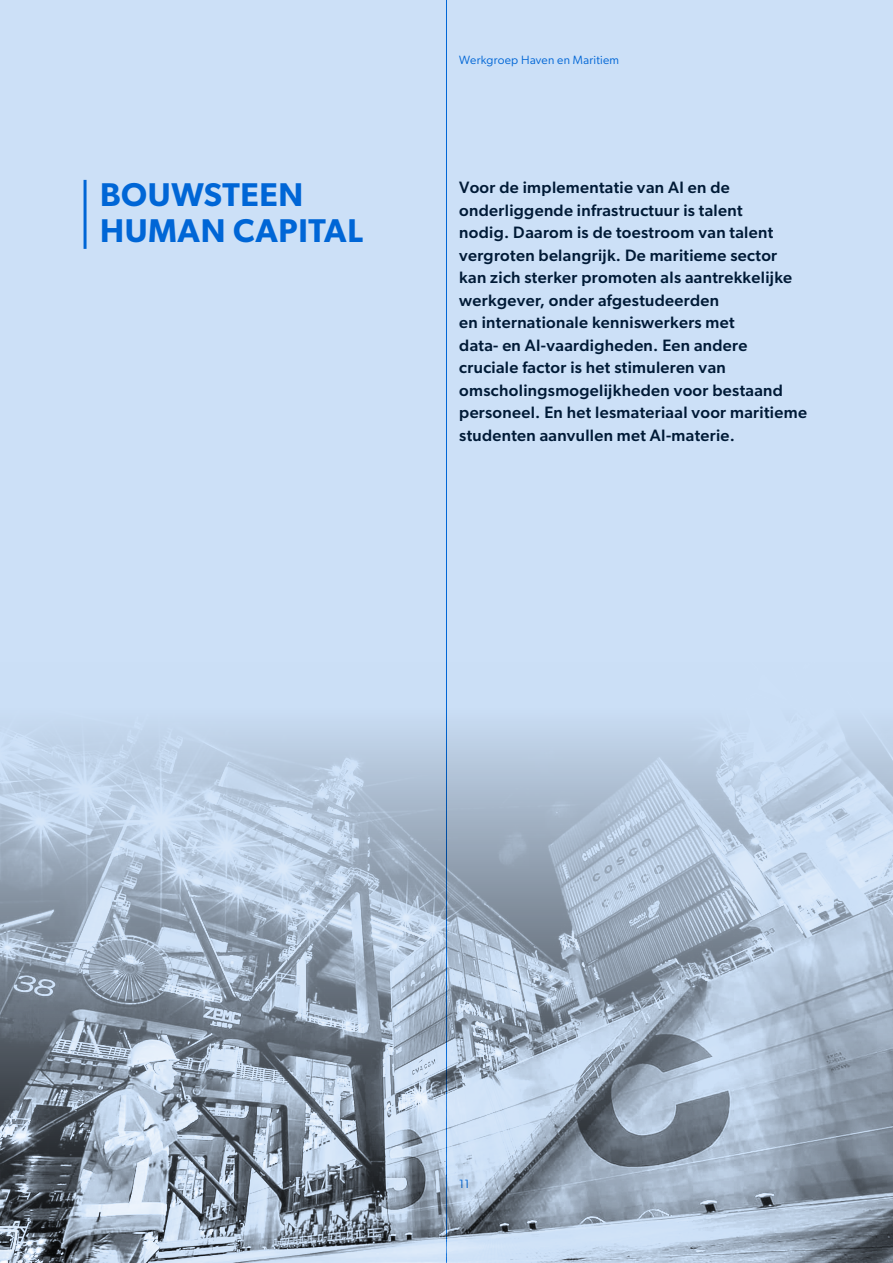
<style>
.page{position:relative;width:893px;height:1263px;background:#cce0f7}
.page>*{position:absolute;margin:0;border:0;box-sizing:border-box;transform-origin:0 0}
.t1{font:600 33px/36px "Gibson";letter-spacing:.02em;color:#0066d6}
.t2{font:500 16.5px/22.5px "Gibson";letter-spacing:.02em;color:#001a36}
.t3{font:12px "Gibson";letter-spacing:.02em;color:#0066d6}
</style>
<div class="page">
<hr style="left:446px;top:0;width:1px;height:1263px;background:#0066d6">
<hr style="left:84px;top:180px;width:3px;height:69px;background:#0066d6">
<img style="left:0;top:726px;width:893px;height:537px">
<p class="t3" style="left:459px;top:53px;width:161px">Werkgroep Haven en Maritiem</p>
<h1 class="t1" style="left:100px;top:176px;width:264px">BOUWSTEEN<br>HUMAN CAPITAL</h1>
<p class="t2" style="left:459px;top:176px;width:349px">Voor de implementatie van AI en de onderliggende infrastructuur is talent<br>nodig. Daarom is de toestroom van talent vergroten belangrijk. De maritieme sector kan zich sterker promoten als aantrekkelijke werkgever, onder afgestudeerden<br>en internationale kenniswerkers met<br>data- en AI-vaardigheden. Een andere cruciale factor is het stimuleren van omscholingsmogelijkheden voor bestaand personeel. En het lesmateriaal voor maritieme studenten aanvullen met AI-materie.</p>
<p class="t3" style="left:459px;top:1176px;width:12px">11</p>
</div>
